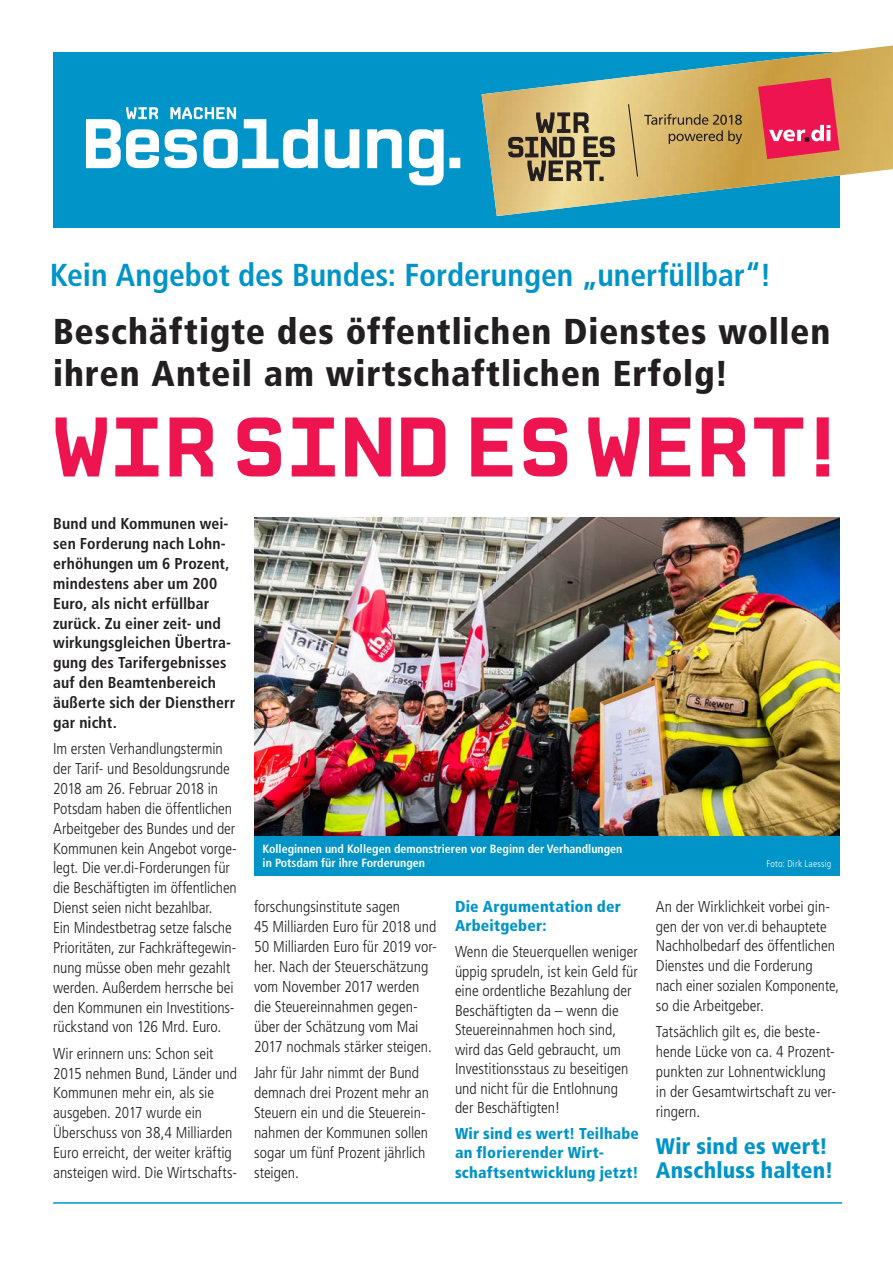
<style>
.page{position:relative;width:893px;height:1263px;background:#fff}
.page>*{position:absolute;margin:0;border:0;box-sizing:border-box;transform-origin:0 0}
.t1{font:700 86.25px "CP Mono v 07";letter-spacing:-.005em;color:#ed1450}
.t2{font:900 condensed 36px/42px "Frutiger LT Pro";letter-spacing:.025em;color:#231f20}
.t3{font:700 condensed 31.8px "Frutiger LT Pro";letter-spacing:-.005em;color:#0094c8}
.t4{font:900 condensed 22.5px/24.3px "Frutiger LT Pro";letter-spacing:.005em;color:#0094c8}
.t5{font:300 condensed 15.75px/19.8px "Frutiger LT Pro";letter-spacing:-.005em;color:#231f20}
.t6{font:700 condensed 15.75px/20px "Frutiger LT Pro";letter-spacing:.005em;color:#231f20}
.t7{font:900 condensed 15.75px/19.5px "Frutiger LT Pro";letter-spacing:.015em;color:#0094c8}
.t8{font:700 condensed 12px/14.2px "Frutiger LT Pro";color:#fff}
.t9{font:300 condensed 9.75px "Frutiger LT Pro";letter-spacing:.02em;color:#fff}
</style>
<div class="page">
<div style="left:53px;top:52px;width:787px;height:176px;background:#0094c8"></div>
<img style="left:482px;top:45px;width:411px;height:171px">
<svg style="left:758px;top:78px;width:81px;height:81px;background:#e73d59"></svg>
<svg style="left:628px;top:104px;width:10px;height:73px"></svg>
<svg style="left:644px;top:114px;width:98px;height:30px;background:#b49756"></svg>
<svg style="left:508px;top:112px;width:107px;height:69px;background:#a18e63"></svg>
<svg style="left:86px;top:107px;width:374px;height:78px"></svg>
<hr style="left:53px;top:1202px;width:789px;height:2px;background:#0094c8">
<img style="left:254px;top:517px;width:586px;height:319px">
<div style="left:254px;top:836px;width:586px;height:39px;background:#0094c8"></div>
<h3 class="t3" style="left:50px;top:256px;width:723px">Kein Angebot des Bundes: Forderungen „unerfüllbar“!</h3>
<h2 class="t2" style="left:53px;top:310px;width:779px">Beschäftigte des öffentlichen Dienstes wollen ihren Anteil am wirtschaftlichen Erfolg!</h2>
<h1 class="t1" style="left:53px;top:397px;width:799px">WIRSINDESWERT!</h1>
<p class="t6" style="left:53px;top:514px;width:184px">Bund und Kommunen wei&shy;sen Forderung nach Lohn&shy;erhöhungen um 6 Prozent, mindestens aber um 200<br>Euro, als nicht erfüllbar zurück. Zu einer zeit- und wirkungsgleichen Übertra&shy;gung des Tarifergebnisses auf den Beamtenbereich äußerte sich der Dienstherr gar nicht.</p>
<p class="t5" style="left:53px;top:739px;width:185px">Im ersten Verhandlungstermin der Tarif- und Besoldungsrunde<br>2018 am 26. Februar 2018 in<br>Potsdam haben die öffentlichen<br>Arbeitgeber des Bundes und der<br>Kommunen kein Angebot vorge&shy;legt. Die ver.di-Forderungen für die Beschäftigten im öffentlichen<br>Dienst seien nicht bezahlbar.<br>Ein Mindestbetrag setze falsche<br>Prioritäten, zur Fachkräftegewin&shy;nung müsse oben mehr gezahlt werden. Außerdem herrsche bei den Kommunen ein Investitions&shy;rückstand von 126 Mrd. Euro.</p>
<p class="t5" style="left:53px;top:1043px;width:185px">Wir erinnern uns: Schon seit<br>2015 nehmen Bund, Länder und<br>Kommunen mehr ein, als sie ausgeben. 2017 wurde ein<br>Überschuss von 38,4 Milliarden<br>Euro erreicht, der weiter kräftig ansteigen wird. Die Wirtschafts-</p>
<p class="t8" style="left:263px;top:841px;width:361px">Kolleginnen und Kollegen demonstrieren vor Beginn der Verhandlungen in Potsdam für ihre Forderungen</p>
<p class="t5" style="left:254px;top:896px;width:184px">forschungsinstitute sagen<br>45 Milliarden Euro für 2018 und<br>50 Milliarden Euro für 2019 vor&shy;her. Nach der Steuerschätzung vom November 2017 werden die Steuereinnahmen gegen&shy;über der Schätzung vom Mai<br>2017 nochmals stärker steigen.</p>
<p class="t5" style="left:254px;top:1063px;width:176px">Jahr für Jahr nimmt der Bund demnach drei Prozent mehr an<br>Steuern ein und die Steuerein&shy;nahmen der Kommunen sollen sogar um fünf Prozent jährlich steigen.</p>
<p class="t7" style="left:455px;top:896px;width:167px">Die Argumentation der<br>Arbeitgeber:</p>
<p class="t5" style="left:455px;top:942px;width:184px">Wenn die Steuerquellen weniger üppig sprudeln, ist kein Geld für eine ordentliche Bezahlung der<br>Beschäftigten da – wenn die<br>Steuereinnahmen hoch sind, wird das Geld gebraucht, um<br>Investitionsstaus zu beseitigen und nicht für die Entlohnung der Beschäftigten!</p>
<p class="t7" style="left:455px;top:1124px;width:185px">Wir sind es wert! Teilhabe an florierender Wirt&shy;schaftsentwicklung jetzt!</p>
<p class="t9" style="left:766px;top:858px;width:66px">Foto: Dirk Laessig</p>
<p class="t5" style="left:656px;top:896px;width:185px">An der Wirklichkeit vorbei gin&shy;gen der von ver.di behauptete<br>Nachholbedarf des öffentlichen<br>Dienstes und die Forderung nach einer sozialen Komponente, so die Arbeitgeber.</p>
<p class="t5" style="left:656px;top:1022px;width:182px">Tatsächlich gilt es, die beste&shy;hende Lücke von ca. 4 Prozent&shy;punkten zur Lohnentwicklung in der Gesamtwirtschaft zu ver&shy;ringern.</p>
<h3 class="t4" style="left:656px;top:1133px;width:179px">Wir sind es wert!<br>Anschluss halten!</h3>
</div>
